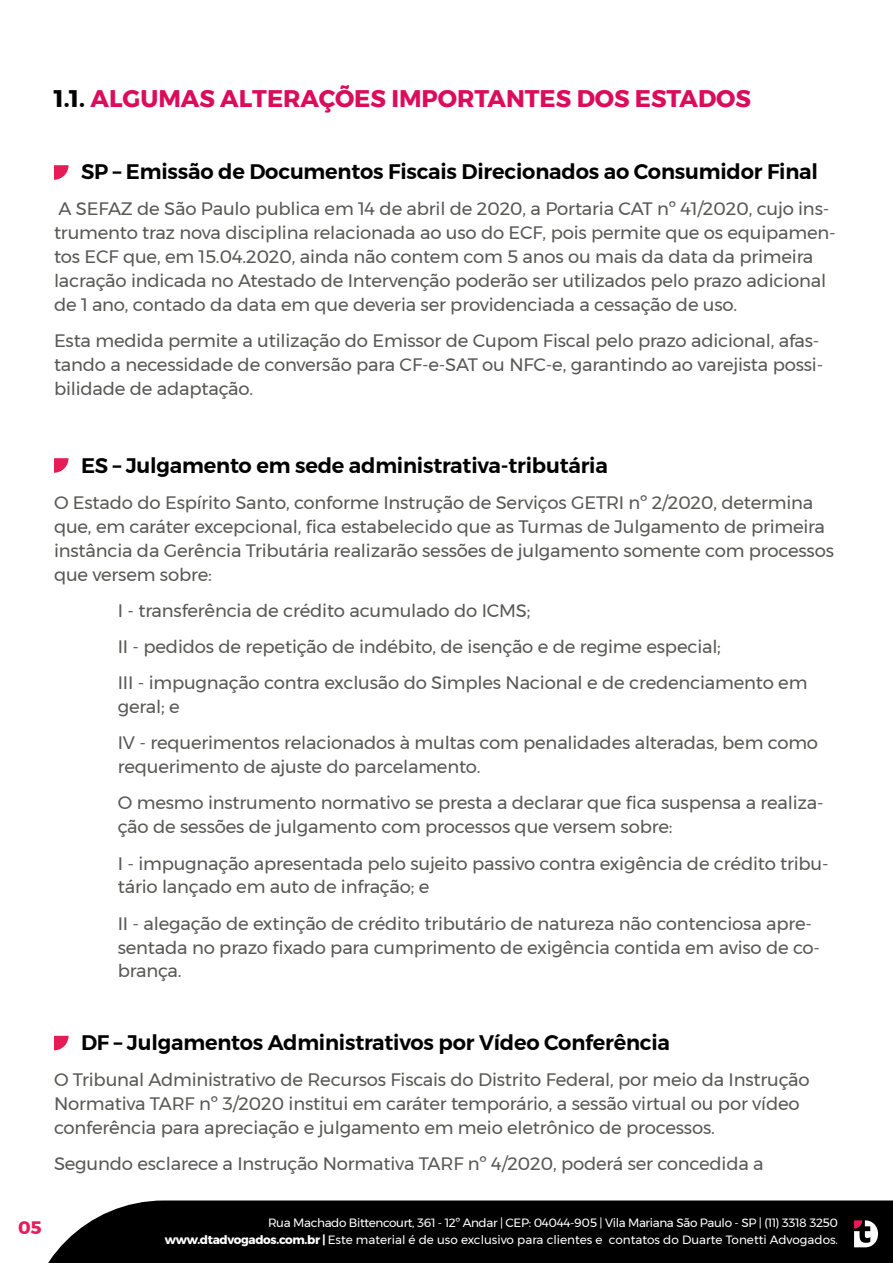
<style>
.page{position:relative;width:893px;height:1263px;background:#fff}
.page>*{position:absolute;margin:0;border:0;box-sizing:border-box;transform-origin:0 0}
.t1{font:700 24px "Montserrat";color:#da0d5c}
.t2{font:600 21px "Montserrat";letter-spacing:-.01em;color:#020203}
.t3{font:18px/24px "Montserrat";letter-spacing:-.01em;color:#585856}
.t4{font:700 18px "Montserrat";color:#e61c5b}
.t5{font:12px/17.4px "Montserrat";letter-spacing:-.03em;color:#fff;text-align:right}
.s1{color:#020203}
.s2{font-weight:700}
</style>
<div class="page">
<div style="left:48px;top:1200px;width:845px;height:63px;background:#000"></div>
<svg style="left:854px;top:1220px;width:24px;height:27px"></svg>
<svg style="left:54px;top:165px;width:15px;height:15px"></svg>
<svg style="left:54px;top:458px;width:15px;height:15px"></svg>
<svg style="left:54px;top:1036px;width:15px;height:14px"></svg>
<h1 class="t1" style="left:54px;top:80px;width:698px"><span class="s1">1.1.</span> ALGUMAS ALTERAÇÕES IMPORTANTES DOS ESTADOS</h1>
<p class="t2" style="left:54px;top:155px;width:766px">• SP – Emissão de Documentos Fiscais Direcionados ao Consumidor Final</p>
<p class="t3" style="left:54px;top:197px;width:783px">A SEFAZ de São Paulo publica em 14 de abril de 2020, a Portaria CAT nº 41/2020, cujo ins&shy;trumento traz nova disciplina relacionada ao uso do ECF, pois permite que os equipamen&shy;tos ECF que, em 15.04.2020, ainda não contem com 5 anos ou mais da data da primeira lacração indicada no Atestado de Intervenção poderão ser utilizados pelo prazo adicional de 1 ano, contado da data em que deveria ser providenciada a cessação de uso.</p>
<p class="t3" style="left:54px;top:329px;width:771px">Esta medida permite a utilização do Emissor de Cupom Fiscal pelo prazo adicional, afas&shy;tando a necessidade de conversão para CF-e-SAT ou NFC-e, garantindo ao varejista possi&shy;bilidade de adaptação.</p>
<p class="t2" style="left:54px;top:449px;width:555px">• ES – Julgamento em sede administrativa-tributária</p>
<p class="t3" style="left:54px;top:491px;width:781px">O Estado do Espírito Santo, conforme Instrução de Serviços GETRI nº 2/2020, determina que, em caráter excepcional, fica estabelecido que as Turmas de Julgamento de primeira instância da Gerência Tributária realizarão sessões de julgamento somente com processos que versem sobre:</p>
<p class="t3" style="left:118px;top:593px;width:691px;line-height:36px">I - transferência de crédito acumulado do ICMS;<br>II - pedidos de repetição de indébito, de isenção e de regime especial;<br>III - impugnação contra exclusão do Simples Nacional e de credenciamento em</p>
<p class="t3" style="left:118px;top:689px;width:702px;line-height:36px">geral; e<br>IV - requerimentos relacionados à multas com penalidades alteradas, bem como</p>
<p class="t3" style="left:118px;top:749px;width:707px;line-height:36px">requerimento de ajuste do parcelamento.<br>O mesmo instrumento normativo se presta a declarar que fica suspensa a realiza-</p>
<p class="t3" style="left:118px;top:809px;width:712px;line-height:36px">ção de sessões de julgamento com processos que versem sobre:<br>I - impugnação apresentada pelo sujeito passivo contra exigência de crédito tribu-</p>
<p class="t3" style="left:118px;top:869px;width:696px;line-height:36px">tário lançado em auto de infração; e<br>II - alegação de extinção de crédito tributário de natureza não contenciosa apre-</p>
<p class="t3" style="left:118px;top:935px;width:704px">sentada no prazo fixado para cumprimento de exigência contida em aviso de co&shy;brança.</p>
<p class="t2" style="left:54px;top:1025px;width:618px">• DF – Julgamentos Administrativos por Vídeo Conferência</p>
<p class="t3" style="left:54px;top:1067px;width:757px">O Tribunal Administrativo de Recursos Fiscais do Distrito Federal, por meio da Instrução<br>Normativa TARF nº 3/2020 institui em caráter temporário, a sessão virtual ou por vídeo conferência para apreciação e julgamento em meio eletrônico de processos.</p>
<p class="t3" style="left:54px;top:1151px;width:711px">Segundo esclarece a Instrução Normativa TARF nº 4/2020, poderá ser concedida a</p>
<p class="t4" style="left:18px;top:1213px;width:25px">05</p>
<p class="t5" style="left:165px;top:1214px;width:675px">Rua Machado Bittencourt, 361 - 12º Andar | CEP: 04044-905 | Vila Mariana São Paulo - SP | (11) 3318 3250 <span class="s2">www.dtadvogados.com.br |</span> Este material é de uso exclusivo para clientes e contatos do Duarte Tonetti Advogados.</p>
</div>
